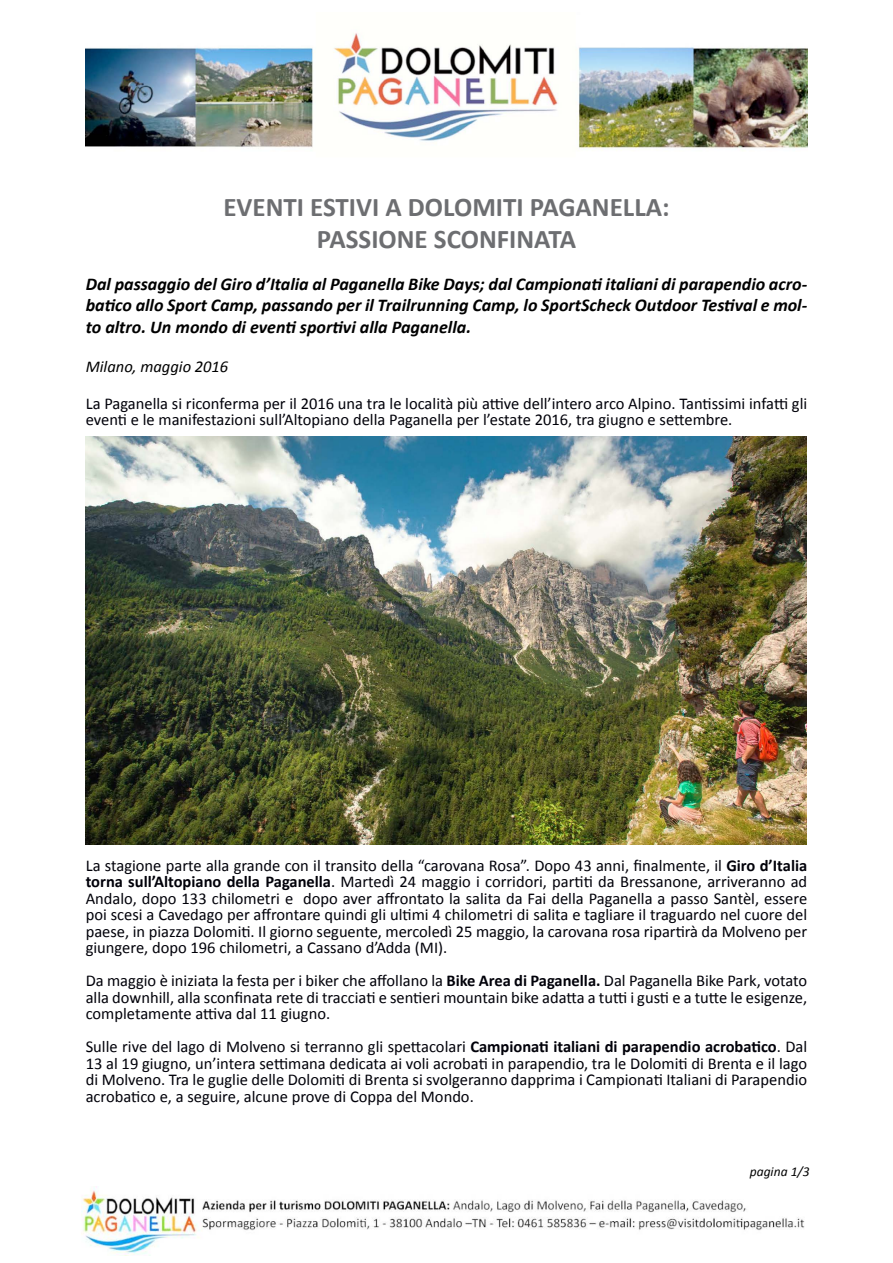
<style>
.page{position:relative;width:893px;height:1263px;background:#fff}
.page>*{position:absolute;margin:0;border:0;box-sizing:border-box;transform-origin:0 0}
.t1{font:700 27px/32.4px "Calibri";color:#6d6e71;text-align:center}
.t2{font:italic 700 18px/21.6px "Calibri";color:#000;text-align:justify}
.t3{font:16.5px/16.5px "Calibri";color:#000009;text-align:justify}
.t4{font:italic 16.5px "Calibri";color:#000}
.t5{font:italic 13.5px "Calibri";color:#000}
.s1{font-weight:700}
</style>
<div class="page">
<img style="left:86px;top:33px;width:721px;height:116px">
<img style="left:82px;top:1186px;width:723px;height:69px">
<img style="left:86px;top:436px;width:720px;height:409px">
<h1 class="t1" style="left:223px;top:191px;width:448px">EVENTI ESTIVI A DOLOMITI PAGANELLA:<br>PASSIONE SCONFINATA</h1>
<p class="t2" style="left:86px;top:273px;width:723px">Dal passaggio del Giro d’Italia al Paganella Bike Days; dal Campionati italiani di parapendio acro&shy;batico allo Sport Camp, passando per il Trailrunning Camp, lo SportScheck Outdoor Testival e mol&shy;to altro. Un mondo di eventi sportivi alla Paganella.</p>
<p class="t4" style="left:86px;top:356px;width:144px">Milano, maggio 2016</p>
<p class="t3" style="left:86px;top:395px;width:723px">La Paganella si riconferma per il 2016 una tra le località più attive dell’intero arco Alpino. Tantissimi infatti gli eventi e le manifestazioni sull’Altopiano della Paganella per l’estate 2016, tra giugno e settembre.</p>
<p class="t3" style="left:86px;top:857px;width:723px">La stagione parte alla grande con il transito della “carovana Rosa”. Dopo 43 anni, finalmente, il <span class="s1">Giro d’Italia torna sull’Altopiano della Paganella</span>. Martedì 24 maggio i corridori, partiti da Bressanone, arriveranno ad Andalo, dopo 133 chilometri e dopo aver affrontato la salita da Fai della Paganella a passo Santèl, essere poi scesi a Cavedago per affrontare quindi gli ultimi 4 chilometri di salita e tagliare il traguardo nel cuore del paese, in piazza Dolomiti. Il giorno seguente, mercoledì 25 maggio, la carovana rosa ripartirà da Molveno per giungere, dopo 196 chilometri, a Cassano d’Adda (MI).</p>
<p class="t3" style="left:86px;top:973px;width:723px">Da maggio è iniziata la festa per i biker che affollano la <span class="s1">Bike Area di Paganella.</span> Dal Paganella Bike Park, votato alla downhill, alla sconfinata rete di tracciati e sentieri mountain bike adatta a tutti i gusti e a tutte le esigenze, completamente attiva dal 11 giugno.</p>
<p class="t3" style="left:86px;top:1039px;width:723px">Sulle rive del lago di Molveno si terranno gli spettacolari <span class="s1">Campionati italiani di parapendio acrobatico</span>. Dal 13 al 19 giugno, un’intera settimana dedicata ai voli acrobati in parapendio, tra le Dolomiti di Brenta e il lago di Molveno. Tra le guglie delle Dolomiti di Brenta si svolgeranno dapprima i Campionati Italiani di Parapendio acrobatico e, a seguire, alcune prove di Coppa del Mondo.</p>
<p class="t5" style="left:750px;top:1163px;width:61px">pagina 1/3</p>
</div>
